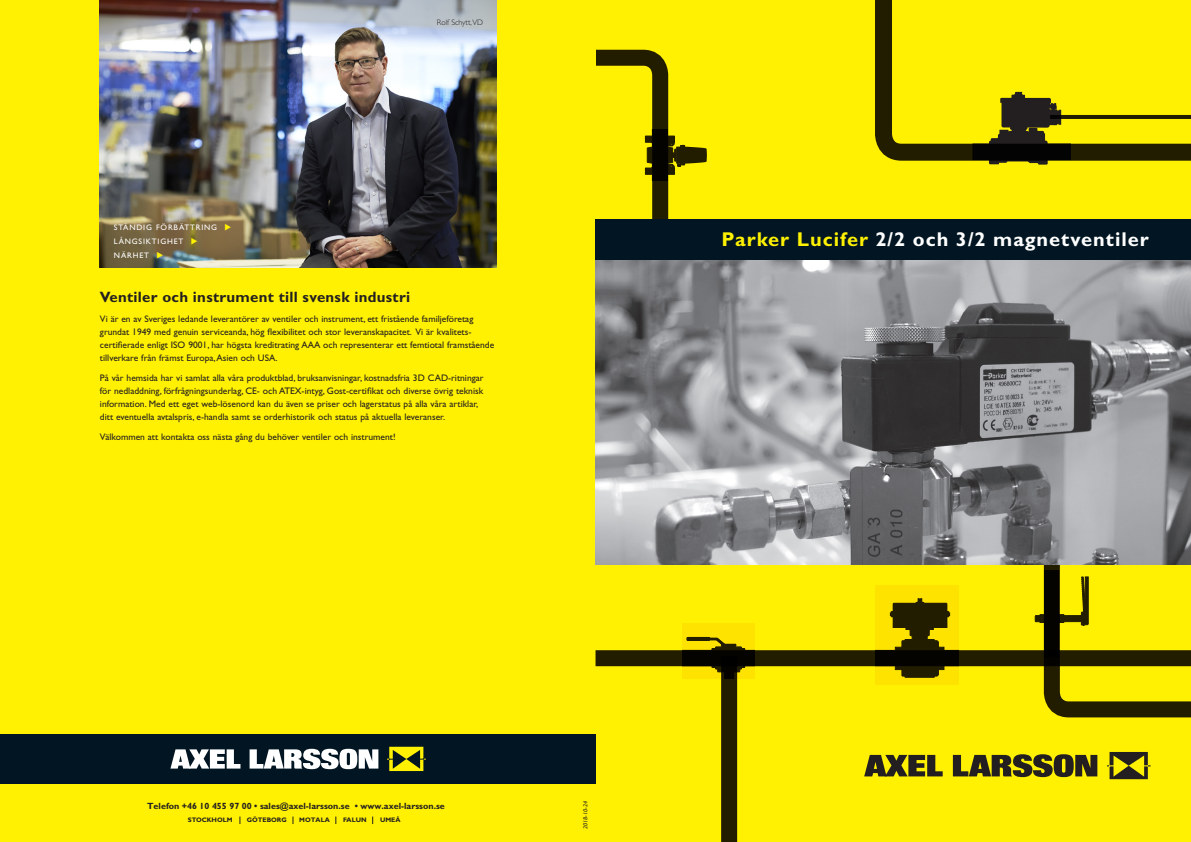
<style>
.page{position:relative;width:1191px;height:842px;background:#fff}
.page>*{position:absolute;margin:0;border:0;box-sizing:border-box;transform-origin:0 0}
.Innehåll{font:700 20px "Gill Sans Std";letter-spacing:.05em;color:#fff}
.t1{font:700 15px "Gill Sans Std";letter-spacing:.02em;color:#231f20}
.Framv__bröd{font:9.5px/13px "Gill Sans Std";color:#231f20}
.t2{font:700 9px "Gill Sans Std";color:#231f20}
.text{font:8px "Gill Sans Std";letter-spacing:.1em;color:#fff}
.produkter_brödtext{font:300 8px "Gill Sans Std";color:#231f20}
.t3{font:700 6.5px "Gill Sans Std";color:#231f20}
.t4{font:italic 6px "Gill Sans Std";color:#231f20}
.s1{color:#fff101}
</style>
<div class="page">
<div style="left:590px;top:0;width:601px;height:564px;background:#fff101"></div>
<svg style="left:644px;top:129px;width:63px;height:51px"></svg>
<div style="left:382px;top:50px;width:286px;height:407px;border:16px solid #231f20;border-radius:17px"></div>
<div style="left:0;top:0;width:595px;height:842px;background:#fff101"></div>
<img style="left:100px;top:0;width:397px;height:268px">
<div style="left:595px;top:219px;width:596px;height:42px;background:#011622"></div>
<div style="left:595px;top:543px;width:596px;height:299px;background:#fff101"></div>
<svg style="left:864px;top:755px;width:78px;height:21px"></svg>
<svg style="left:953px;top:754px;width:144px;height:23px"></svg>
<svg style="left:1107px;top:752px;width:43px;height:27px"></svg>
<svg style="left:875px;top:585px;width:83px;height:99px"></svg>
<svg style="left:683px;top:623px;width:72px;height:55px"></svg>
<svg style="left:595px;top:650px;width:448px;height:16px;background:#1b1600"></svg>
<svg style="left:494px;top:655px;width:247px;height:187px"></svg>
<svg style="left:1043px;top:564px;width:148px;height:153px"></svg>
<svg style="left:1028px;top:571px;width:86px;height:85px"></svg>
<img style="left:595px;top:261px;width:596px;height:303px">
<img style="left:988px;top:161px;width:60px;height:4px">
<svg style="left:875px;top:0;width:316px;height:161px"></svg>
<svg style="left:1050px;top:115px;width:141px;height:4px"></svg>
<div style="left:0;top:734px;width:596px;height:49px;background:#011622"></div>
<svg style="left:170px;top:749px;width:70px;height:19px"></svg>
<svg style="left:249px;top:749px;width:129px;height:20px"></svg>
<svg style="left:387px;top:747px;width:39px;height:24px"></svg>
<p class="text" style="left:114px;top:223px;width:119px">STÄNDIG FÖRBÄTTRING <span class="s1">◆</span></p>
<p class="text" style="left:114px;top:237px;width:85px">LÅNGSIKTIGHET <span class="s1">◆</span></p>
<p class="text" style="left:114px;top:251px;width:51px">NÄRHET <span class="s1">◆</span></p>
<p class="produkter_brödtext" style="left:437px;top:18px;width:48px">Rolf Schytt,VD</p>
<p class="t1" style="left:100px;top:288px;width:312px">Ventiler och instrument till svensk industri</p>
<p class="Framv__bröd" style="left:100px;top:313px;width:396px">Vi är en av Sveriges ledande leverantörer av ventiler och instrument, ett fristående familjeföretag grundat 1949 med genuin serviceanda, hög flexibilitet och stor leveranskapacitet. Vi är kvalitets&shy;certifierade enligt ISO 9001, har högsta kreditrating AAA och representerar ett femtiotal framstående tillverkare från främst Europa, Asien och USA.</p>
<p class="Framv__bröd" style="left:100px;top:372px;width:385px">På vår hemsida har vi samlat alla våra produktblad, bruksanvisningar, kostnadsfria 3D CAD-ritningar för nedladdning, förfrågningsunderlag, CE- och ATEX-intyg, Gost-certifikat och diverse övrig teknisk information. Med ett eget web-lösenord kan du även se priser och lagerstatus på alla våra artiklar, ditt eventuella avtalspris, e-handla samt se orderhistorik och status på aktuella leveranser.</p>
<p class="Framv__bröd" style="left:100px;top:431px;width:297px">Välkommen att kontakta oss nästa gång du behöver ventiler och instrument!</p>
<p class="Innehåll" style="left:721px;top:227px;width:429px"><span class="s1">Parker Lucifer</span> 2/2 och 3/2 magnetventiler</p>
<p class="t2" style="left:147px;top:801px;width:299px">Telefon +46 10 455 97 00 • sales@axel-larsson.se • www.axel-larsson.se</p>
<p class="t3" style="left:188px;top:816px;width:46px">STOCKHOLM</p>
<p class="t3" style="left:247px;top:816px;width:41px">GÖTEBORG</p>
<p class="t3" style="left:299px;top:816px;width:32px">MOTALA</p>
<p class="t3" style="left:343px;top:816px;width:25px">FALUN</p>
<p class="t3" style="left:380px;top:816px;width:22px">UMEÅ</p>
<p class="t4" style="left:582px;top:829px;width:30px;rotate:-90deg">2018-10-24</p>
</div>
